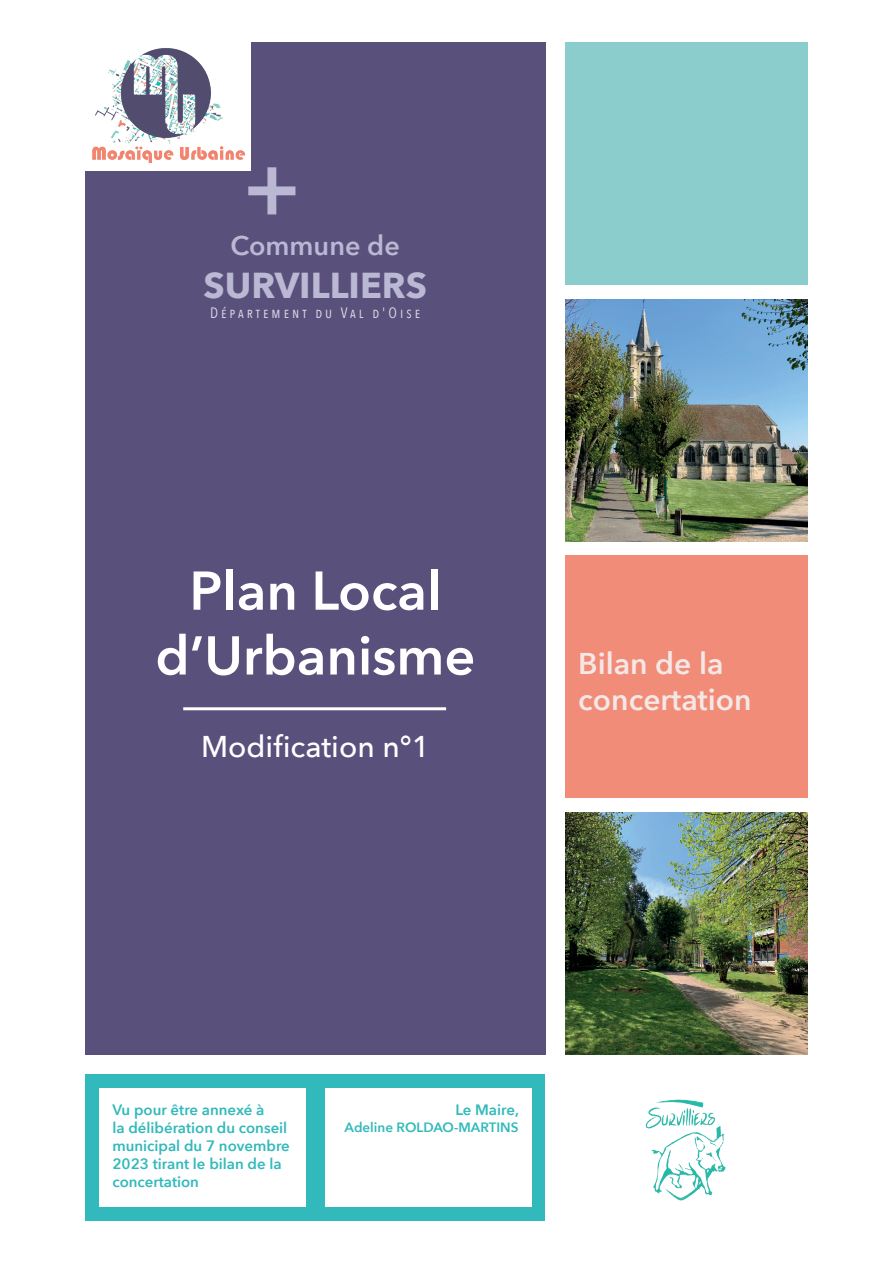
<style>
.page{position:relative;width:893px;height:1263px;background:#fff}
.page>*{position:absolute;margin:0;border:0;box-sizing:border-box;transform-origin:0 0}
.t1{font:600 87px "Avenir Next";color:#bab8d2}
.t2{font:600 54px/64.8px "Avenir Next";color:#fff;text-align:center}
.t3{font:700 36px "Avenir Next";color:#bab8d2}
.t4{font:600 30px/36px "Avenir Next";color:#f5e7e6}
.t5{font:500 30px "Avenir Next";color:#fff}
.t6{font:600 27px "Avenir Next";color:#bab8d2}
.t7{font:600 15px/18px "Avenir Next";color:#32b9bb}
.t8{font:15px "Avenir Next Condensed";letter-spacing:.2em;color:#dadae6}
.t9{font:600 13.5px "Avenir Next";color:#32b9bb}
</style>
<div class="page">
<div style="left:85px;top:43px;width:460px;height:1011px;background:#59507c"></div>
<img style="left:85px;top:43px;width:165px;height:127px">
<div style="left:85px;top:1074px;width:460px;height:146px;background:#32b9bb"></div>
<div style="left:566px;top:43px;width:242px;height:242px;background:#8bcdcc"></div>
<div style="left:566px;top:556px;width:242px;height:242px;background:#f08c77"></div>
<div style="left:100px;top:1088px;width:206px;height:118px;background:#fff"></div>
<div style="left:325px;top:1088px;width:206px;height:118px;background:#fff"></div>
<img style="left:566px;top:299px;width:242px;height:243px">
<img style="left:566px;top:812px;width:242px;height:242px">
<img style="left:645px;top:1099px;width:81px;height:102px">
<hr style="left:183px;top:707px;width:263px;height:3px;background:#fff">
<h1 class="t1" style="left:243px;top:112px;width:59px">+</h1>
<h3 class="t6" style="left:231px;top:222px;width:171px">Commune de</h3>
<h3 class="t3" style="left:203px;top:254px;width:225px">SURVILLIERS</h3>
<p class="t8" style="left:210px;top:300px;width:212px">Département du Val d'Oise</p>
<h2 class="t2" style="left:155px;top:557px;width:321px">Plan Local d’Urbanisme</h2>
<h3 class="t5" style="left:201px;top:721px;width:230px">Modification n°1</h3>
<h3 class="t4" style="left:578px;top:645px;width:175px">Bilan de la concertation</h3>
<p class="t7" style="left:112px;top:1101px;width:179px">Vu pour être annexé à<br>la délibération du conseil municipal du 7 novembre<br>2023 tirant le bilan de la concertation</p>
<p class="t7" style="left:455px;top:1101px;width:65px">Le Maire,</p>
<p class="t9" style="left:344px;top:1115px;width:176px">Adeline ROLDAO-MARTINS</p>
</div>
